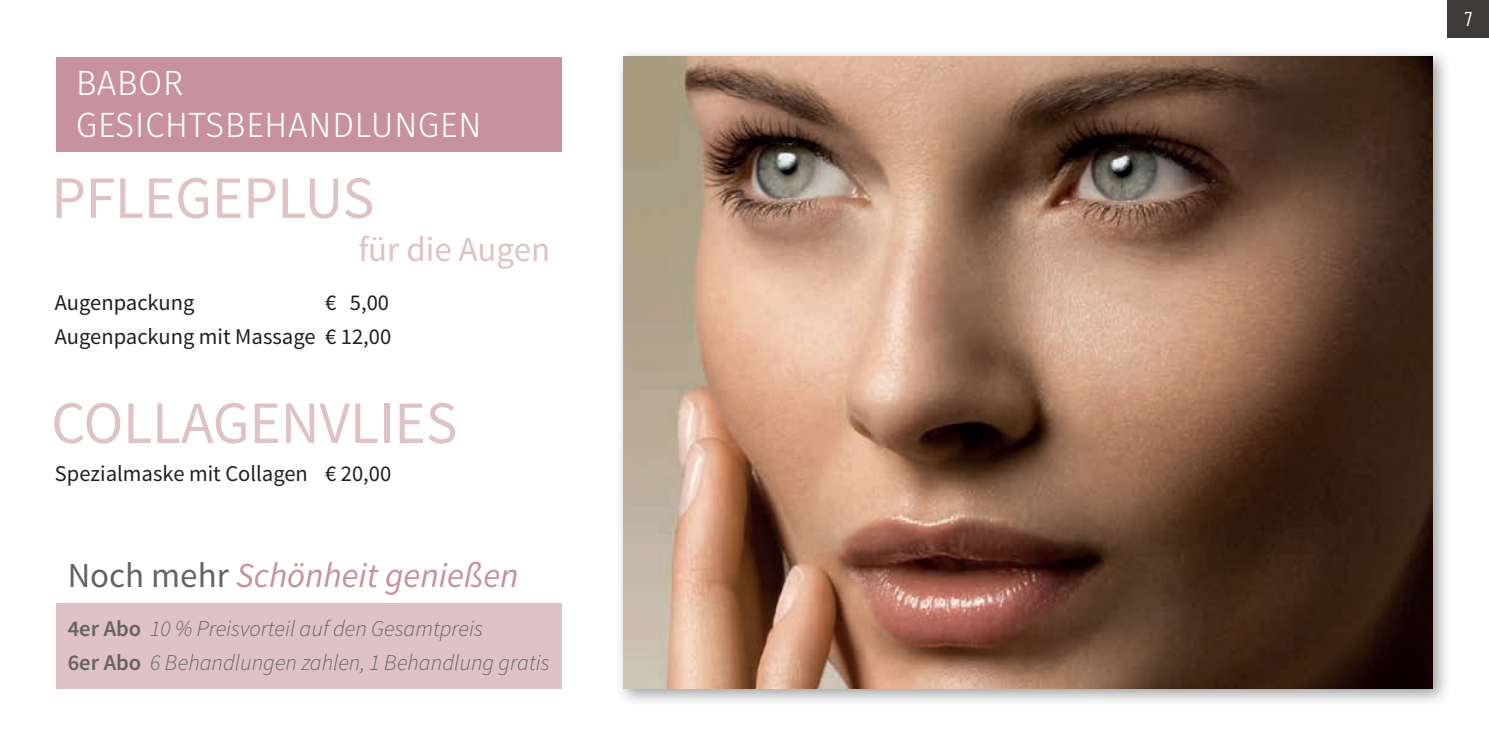
<style>
.page{position:relative;width:1489px;height:745px;background:#fff}
.page>*{position:absolute;margin:0;border:0;box-sizing:border-box;transform-origin:0 0}
.t1{font:60px "Source Sans Pro";color:#dfc2c4}
.t2{font:italic 35px "Source Sans Pro";color:#c7929b}
.t3{font:300 35px/42px "Fira Sans";letter-spacing:.01em;color:#fff}
.t4{font:35px "Source Sans Pro";color:#dfc2c4}
.t5{font:italic 300 22.5px/34px "Source Sans Pro";color:#636366}
.t6{font:22.5px/34px "Source Sans Pro";color:#231f20;text-align:right}
.t7{font:20px "Barlow Condensed";color:#fff}
.s1{font-style:normal;color:#636366}
.s2{font-weight:600;font-style:normal}
</style>
<div class="page">
<div style="left:57px;top:57px;width:505px;height:94px;background:#c7929b"></div>
<div style="left:57px;top:602px;width:505px;height:85px;background:#dfc2c5"></div>
<img style="left:620px;top:53px;width:826px;height:649px">
<img style="left:624px;top:57px;width:807px;height:630px">
<div style="left:1447px;top:0;width:41px;height:38px;background:#3d3a39"></div>
<h2 class="t3" style="left:76px;top:61px;width:407px">BABOR<br>GESICHTSBEHANDLUNGEN</h2>
<h1 class="t1" style="left:51px;top:160px;width:324px">PFLEGEPLUS</h1>
<h2 class="t4" style="left:358px;top:227px;width:193px">für die Augen</h2>
<p class="t6" style="left:55px;top:286px;width:141px">Augenpackung</p>
<p class="t6" style="left:55px;top:286px;width:338px">€ 5,00<br>Augenpackung mit Massage € 12,00</p>
<h1 class="t1" style="left:51px;top:385px;width:407px">COLLAGENVLIES</h1>
<p class="t6" style="left:55px;top:457px;width:338px">Spezialmaske mit Collagen € 20,00</p>
<h2 class="t2" style="left:68px;top:553px;width:452px"><span class="s1">Noch mehr</span> Schönheit genießen</h2>
<p class="t5" style="left:68px;top:611px;width:483px"><span class="s2">4er Abo</span> 10 % Preisvorteil auf den Gesamtpreis<br><span class="s2">6er Abo</span> 6 Behandlungen zahlen, 1 Behandlung gratis</p>
<p class="t7" style="left:1464px;top:7px;width:9px">7</p>
</div>
